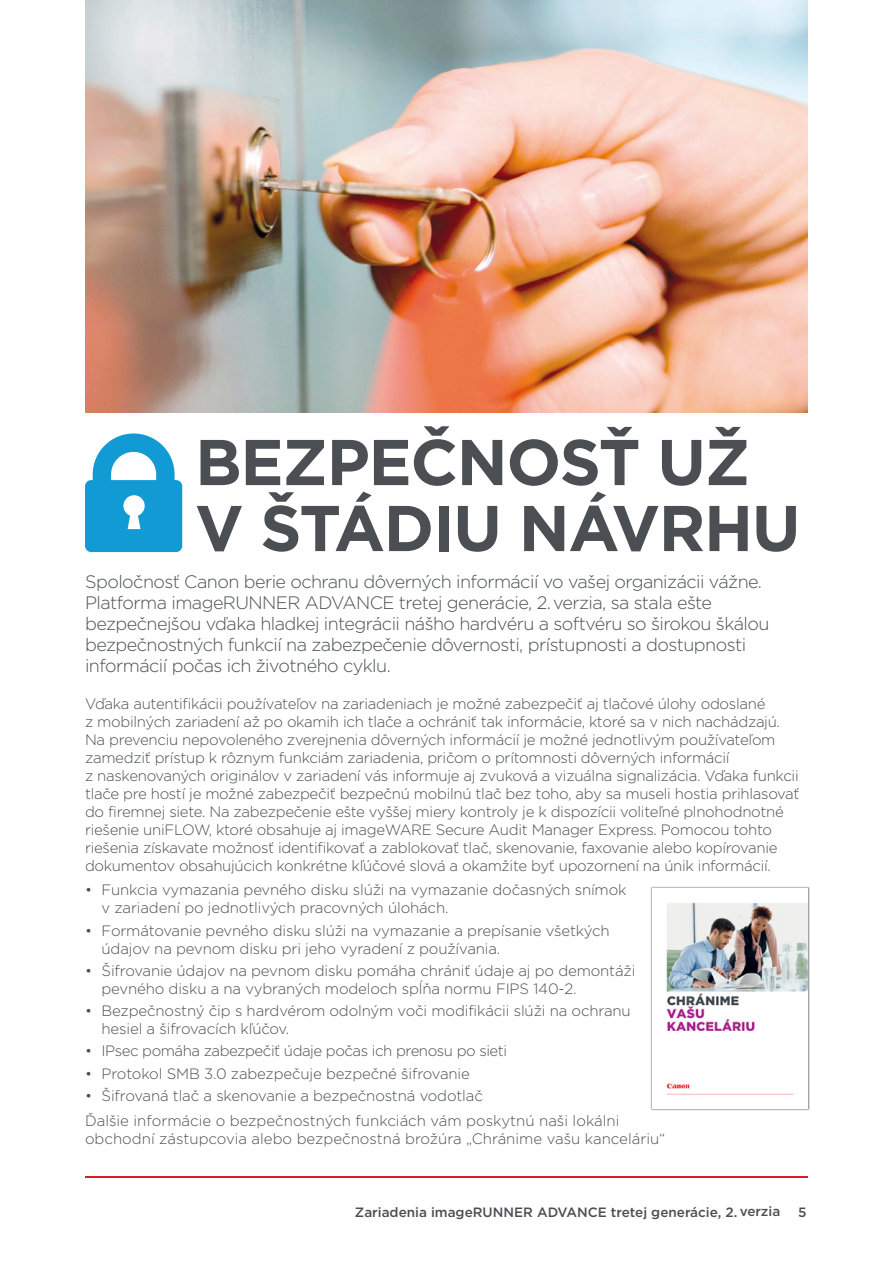
<style>
.page{position:relative;width:893px;height:1263px;background:#fff}
.page>*{position:absolute;margin:0;border:0;box-sizing:border-box;transform-origin:0 0}
.t1{font:700 64.5px/66px "Gotham";letter-spacing:-.02em;color:#4b4f54}
.t2{font:300 18px/21px "Gotham";letter-spacing:-.03em;color:#4b4f54}
.t3{font:300 15px/18px "Gotham";letter-spacing:-.02em;color:#4b4f54}
.t4{font:300 15px/18px "Gotham";color:#4b4f54}
.t5{font:500 13.5px "Gotham";color:#4b4f54}
</style>
<div class="page">
<hr style="left:85px;top:1176px;width:723px;height:2px;background:#e11b22">
<svg style="left:85px;top:433px;width:97px;height:119px"></svg>
<img style="left:85px;top:0;width:723px;height:412px">
<svg style="left:650px;top:886px;width:160px;height:224px"></svg>
<img style="left:652px;top:888px;width:156px;height:220px">
<h1 class="t1" style="left:195px;top:429px;width:607px">BEZPEČNOSŤ UŽ<br>V ŠTÁDIU NÁVRHU</h1>
<p class="t2" style="left:85px;top:570px;width:686px">Spoločnosť Canon berie ochranu dôverných informácií vo vašej organizácii vážne.<br>Platforma imageRUNNER ADVANCE tretej generácie, 2. verzia, sa stala ešte bezpečnejšou vďaka hladkej integrácii nášho hardvéru a softvéru so širokou škálou bezpečnostných funkcií na zabezpečenie dôvernosti, prístupnosti a dostupnosti informácií počas ich životného cyklu.</p>
<p class="t3" style="left:85px;top:694px;width:716px">Vďaka autentifikácii používateľov na zariadeniach je možné zabezpečiť aj tlačové úlohy odoslané<br>z mobilných zariadení až po okamih ich tlače a ochrániť tak informácie, ktoré sa v nich nachádzajú.<br>Na prevenciu nepovoleného zverejnenia dôverných informácií je možné jednotlivým používateľom zamedziť prístup k rôznym funkciám zariadenia, pričom o prítomnosti dôverných informácií<br>z naskenovaných originálov v zariadení vás informuje aj zvuková a vizuálna signalizácia. Vďaka funkcii tlače pre hostí je možné zabezpečiť bezpečnú mobilnú tlač bez toho, aby sa museli hostia prihlasovať do firemnej siete. Na zabezpečenie ešte vyššej miery kontroly je k dispozícii voliteľné plnohodnotné riešenie uniFLOW, ktoré obsahuje aj imageWARE Secure Audit Manager Express. Pomocou tohto riešenia získavate možnosť identifikovať a zablokovať tlač, skenovanie, faxovanie alebo kopírovanie dokumentov obsahujúcich konkrétne kľúčové slová a okamžite byť upozornení na únik informácií.</p>
<p class="t3" style="left:102px;top:881px;width:526px;text-indent:-16px">• Funkcia vymazania pevného disku slúži na vymazanie dočasných snímok v zariadení po jednotlivých pracovných úlohách.</p>
<p class="t3" style="left:102px;top:921px;width:510px;text-indent:-16px">• Formátovanie pevného disku slúži na vymazanie a prepísanie všetkých údajov na pevnom disku pri jeho vyradení z používania.</p>
<p class="t3" style="left:102px;top:961px;width:535px;text-indent:-16px">• Šifrovanie údajov na pevnom disku pomáha chrániť údaje aj po demontáži pevného disku a na vybraných modeloch spĺňa normu FIPS 140-2.</p>
<p class="t3" style="left:102px;top:1001px;width:531px;text-indent:-16px">• Bezpečnostný čip s hardvérom odolným voči modifikácii slúži na ochranu hesiel a šifrovacích kľúčov.</p>
<p class="t3" style="left:85px;top:1042px;width:424px">• IPsec pomáha zabezpečiť údaje počas ich prenosu po sieti</p>
<p class="t3" style="left:85px;top:1064px;width:386px">• Protokol SMB 3.0 zabezpečuje bezpečné šifrovanie</p>
<p class="t3" style="left:85px;top:1086px;width:399px">• Šifrovaná tlač a skenovanie a bezpečnostná vodotlač</p>
<p class="t4" style="left:85px;top:1111px;width:582px">Ďalšie informácie o bezpečnostných funkciách vám poskytnú naši lokálni obchodní zástupcovia alebo bezpečnostná brožúra „Chránime vašu kanceláriu“</p>
<p class="t5" style="left:355px;top:1203px;width:427px">Zariadenia imageRUNNER ADVANCE tretej generácie, 2. verzia</p>
<p class="t5" style="left:798px;top:1203px;width:10px">5</p>
</div>
